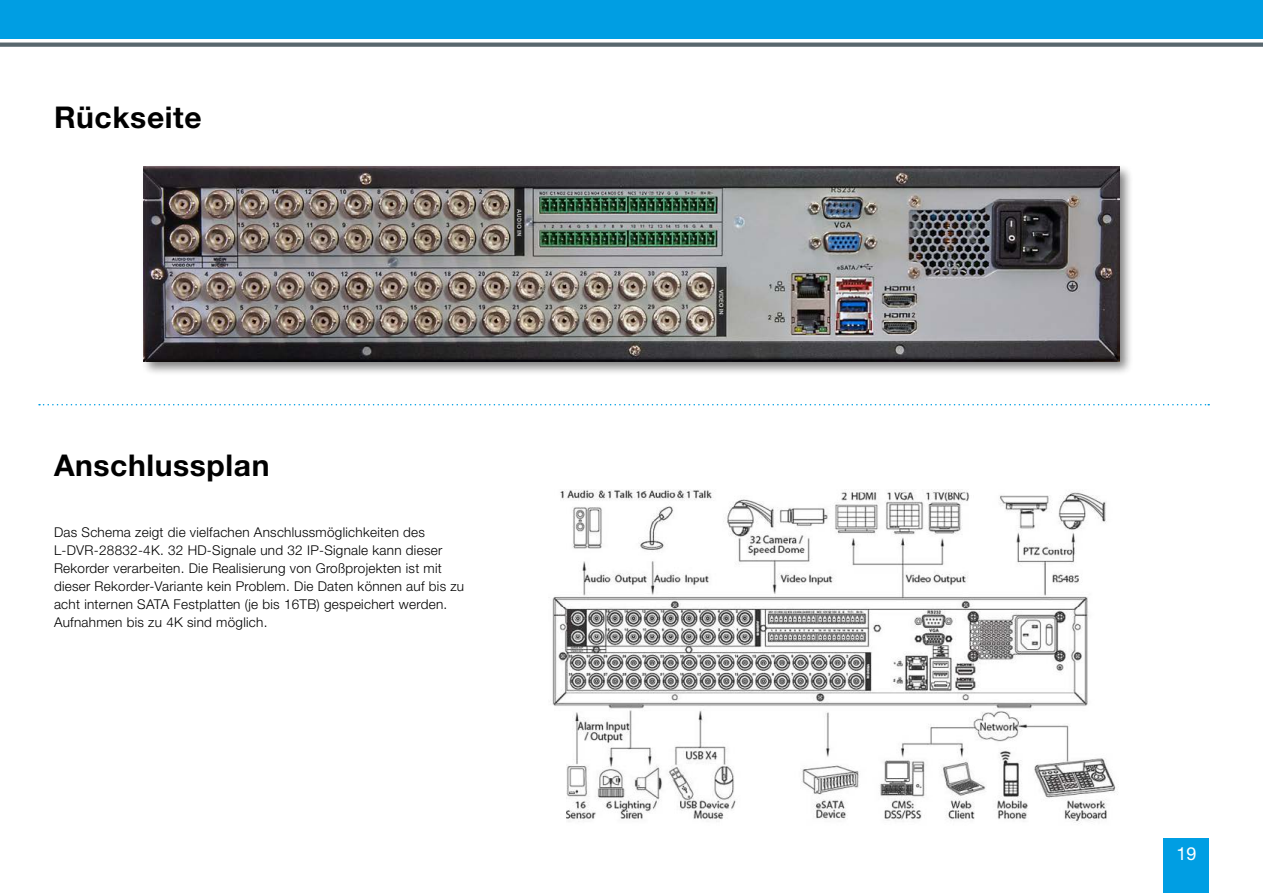
<style>
.page{position:relative;width:1263px;height:893px;background:#fff}
.page>*{position:absolute;margin:0;border:0;box-sizing:border-box;transform-origin:0 0}
.t1{font:700 30px "Helvetica Neue LT Pro";letter-spacing:.02em;color:#000}
.t2{font:18px "Helvetica Neue LT Pro";color:#fff}
.t3{font:300 13.5px/18px "Helvetica Neue LT Pro";letter-spacing:.02em;color:#000}
</style>
<div class="page">
<div style="left:1164px;top:839px;width:45px;height:54px;background:#009ee3"></div>
<svg style="left:0;top:43px;width:1263px;height:4px;background:#616f76"></svg>
<div style="left:0;top:0;width:1263px;height:38px;background:#009ee3"></div>
<img style="left:552px;top:489px;width:566px;height:333px">
<svg style="left:39px;top:404px;width:1170px;height:1px"></svg>
<div style="left:141px;top:163px;width:993px;height:213px;background:#000;opacity:.5"></div>
<img style="left:144px;top:167px;width:975px;height:194px">
<h1 class="t1" style="left:54px;top:99px;width:149px">Rückseite</h1>
<h1 class="t1" style="left:54px;top:447px;width:217px">Anschlussplan</h1>
<p class="t3" style="left:54px;top:523px;width:412px">Das Schema zeigt die vielfachen Anschlussmöglichkeiten des L-DVR-28832-4K. 32 HD-Signale und 32 IP-Signale kann dieser Rekorder verarbeiten. Die Realisierung von Großprojekten ist mit dieser Rekorder-Variante kein Problem. Die Daten können auf bis zu acht internen SATA Festplatten (je bis 16TB) gespeichert werden.<br>Aufnahmen bis zu 4K sind möglich.</p>
<h2 class="t2" style="left:1176px;top:843px;width:22px">19</h2>
</div>
